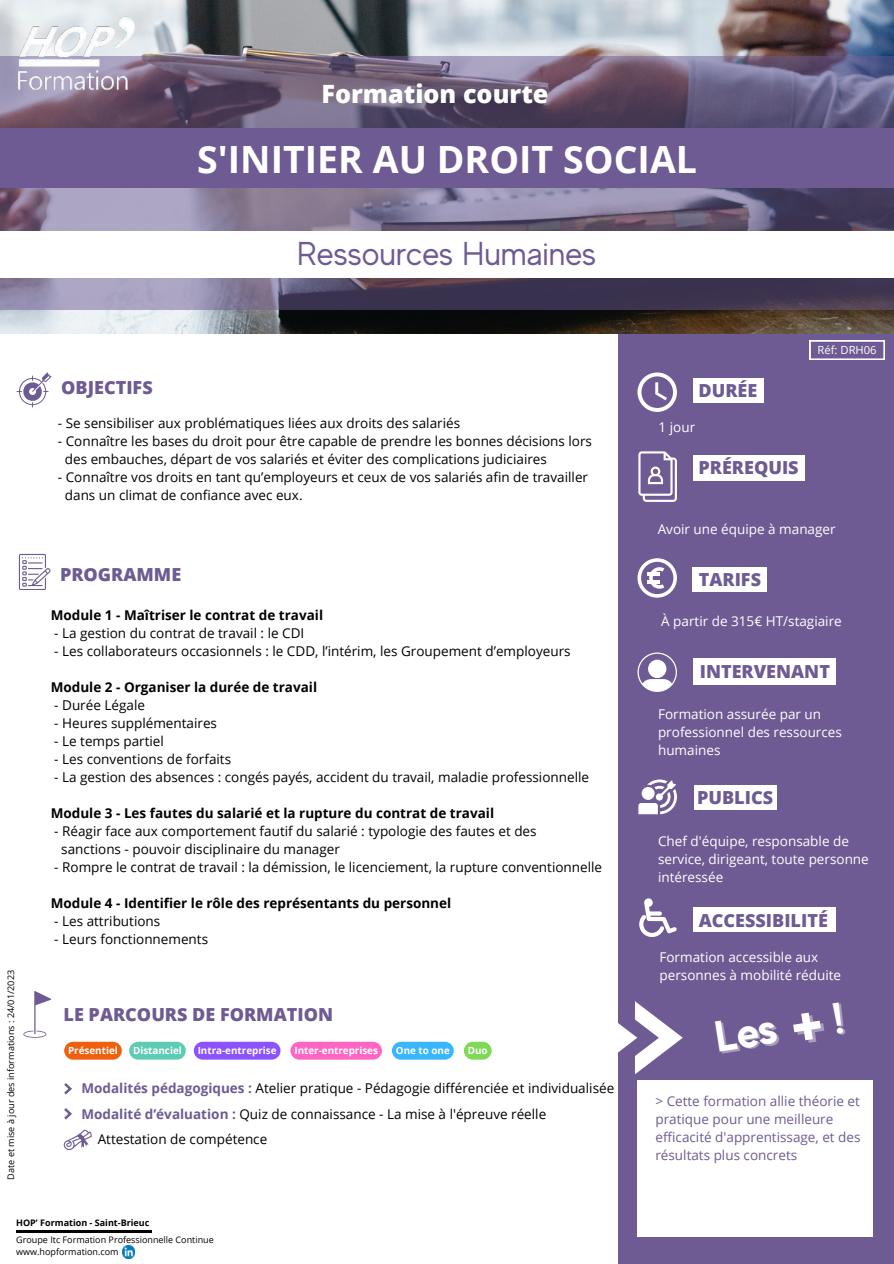
<style>
.page{position:relative;width:894px;height:1264px;background:#fff}
.page>*{position:absolute;margin:0;border:0;box-sizing:border-box;transform-origin:0 0}
.t1{font:700 37.5px "Open Sans";color:#fff}
.t2{font:33px "MADE Evolve Sans";color:#6e5b93}
.t3{font:800 25.2px "Open Sans";color:#fff}
.t4{font:800 18px "Open Sans";color:#6e5b93}
.t5{font:13.5px/18px "Open Sans";color:#000}
.t6{font:13.5px/18px "Open Sans";color:#fff}
.t7{font:700 13.5px "Open Sans";color:#000}
.t8{font:13.5px/18px "Open Sans";color:#6e5b93}
.t9{font:11.25px "Open Sans";color:#fff}
.t10{font:700 9.9px "Open Sans";color:#fff}
.t11{font:9.15px "Open Sans";color:#000}
.t12{font:9px/12px "Open Sans";color:#000}
.t13{font:700 9px "Open Sans";color:#000}
.s1{font-weight:700;color:#6e5b93}
</style>
<div class="page">
<div style="left:618px;top:198px;width:275px;height:1065px;background:#6e5b93"></div>
<img style="left:0;top:0;width:893px;height:333px">
<svg style="left:0;top:57px;width:893px;height:253px;background:#6c617d"></svg>
<div style="left:0;top:128px;width:893px;height:60px;background:#6e5b93"></div>
<div style="left:0;top:231px;width:893px;height:47px;background:#fff"></div>
<svg style="left:637px;top:372px;width:39px;height:40px"></svg>
<div style="left:692px;top:378px;width:71px;height:25px;background:#fff"></div>
<svg style="left:637px;top:558px;width:39px;height:39px"></svg>
<svg style="left:647px;top:579px;width:12px;height:4px"></svg>
<hr style="left:647px;top:572px;width:12px;height:4px;background:#fff">
<div style="left:692px;top:567px;width:74px;height:24px;background:#fff"></div>
<svg style="left:638px;top:451px;width:38px;height:51px"></svg>
<div style="left:692px;top:454px;width:112px;height:26px;background:#fff"></div>
<svg style="left:17px;top:372px;width:34px;height:35px"></svg>
<svg style="left:19px;top:554px;width:31px;height:36px"></svg>
<svg style="left:23px;top:991px;width:28px;height:46px"></svg>
<svg style="left:809px;top:340px;width:74px;height:19px"></svg>
<svg style="left:637px;top:652px;width:39px;height:40px"></svg>
<div style="left:693px;top:784px;width:83px;height:25px;background:#fff"></div>
<svg style="left:639px;top:898px;width:37px;height:38px"></svg>
<div style="left:693px;top:907px;width:142px;height:24px;background:#fff"></div>
<svg style="left:618px;top:1001px;width:64px;height:73px"></svg>
<div style="left:637px;top:1080px;width:236px;height:157px;background:#fff"></div>
<svg style="left:638px;top:779px;width:38px;height:35px"></svg>
<svg style="left:122px;top:1245px;width:12px;height:13px"></svg>
<div style="left:693px;top:658px;width:142px;height:26px;background:#fff"></div>
<img style="left:0;top:0;width:155px;height:115px">
<hr style="left:16px;top:1230px;width:135px;height:2px;background:#000">
<svg style="left:64px;top:1129px;width:28px;height:20px"></svg>
<svg style="left:64px;top:1083px;width:8px;height:11px"></svg>
<svg style="left:64px;top:1108px;width:8px;height:11px"></svg>
<div style="left:64px;top:1041px;width:58px;height:18px;background:#ef5f0d;border-radius:9px"></div>
<div style="left:464px;top:1041px;width:27px;height:18px;background:#7ed957;border-radius:9px"></div>
<div style="left:129px;top:1041px;width:57px;height:18px;background:#5dccb2;border-radius:9px"></div>
<div style="left:290px;top:1041px;width:92px;height:18px;background:#ff66c4;border-radius:9px"></div>
<div style="left:194px;top:1041px;width:86px;height:18px;background:#8c52ff;border-radius:9px"></div>
<div style="left:392px;top:1041px;width:61px;height:18px;background:#38b6ff;border-radius:9px"></div>
<h3 class="t3" style="left:321px;top:74px;width:228px">Formation courte</h3>
<h1 class="t1" style="left:197px;top:132px;width:501px">S'INITIER AU DROIT SOCIAL</h1>
<h3 class="t4" style="left:61px;top:374px;width:93px">OBJECTIFS</h3>
<h2 class="t2" style="left:297px;top:233px;width:300px">Ressources Humaines</h2>
<p class="t5" style="left:58px;top:414px;width:403px">- Se sensibiliser aux problématiques liées aux droits des salariés</p>
<p class="t5" style="left:65px;top:432px;width:528px;text-indent:-7px">- Connaître les bases du droit pour être capable de prendre les bonnes décisions lors des embauches, départ de vos salariés et éviter des complications judiciaires</p>
<p class="t5" style="left:65px;top:468px;width:524px;text-indent:-7px">- Connaître vos droits en tant qu’employeurs et ceux de vos salariés afin de travailler dans un climat de confiance avec eux.</p>
<h3 class="t4" style="left:60px;top:560px;width:123px">PROGRAMME</h3>
<p class="t11" style="left:4px;top:1179px;width:211px;rotate:-90deg">Date et mise à jour des informations : 24/01/2023</p>
<p class="t7" style="left:51px;top:606px;width:274px">Module 1 - Maîtriser le contrat de travail</p>
<p class="t5" style="left:54px;top:624px;width:251px">- La gestion du contrat de travail : le CDI</p>
<p class="t5" style="left:54px;top:642px;width:517px">- Les collaborateurs occasionnels : le CDD, l’intérim, les Groupement d’employeurs</p>
<p class="t7" style="left:51px;top:678px;width:268px">Module 2 - Organiser la durée de travail</p>
<p class="t5" style="left:54px;top:696px;width:92px">- Durée Légale</p>
<p class="t5" style="left:54px;top:714px;width:164px">- Heures supplémentaires</p>
<p class="t5" style="left:54px;top:732px;width:111px">- Le temps partiel</p>
<p class="t5" style="left:54px;top:750px;width:178px">- Les conventions de forfaits</p>
<p class="t5" style="left:54px;top:768px;width:536px">- La gestion des absences : congés payés, accident du travail, maladie professionnelle</p>
<p class="t7" style="left:51px;top:804px;width:444px">Module 3 - Les fautes du salarié et la rupture du contrat de travail</p>
<p class="t5" style="left:61px;top:822px;width:476px;text-indent:-7px">- Réagir face aux comportement fautif du salarié : typologie des fautes et des sanctions - pouvoir disciplinaire du manager</p>
<p class="t5" style="left:54px;top:858px;width:549px">- Rompre le contrat de travail : la démission, le licenciement, la rupture conventionnelle</p>
<p class="t7" style="left:51px;top:894px;width:402px">Module 4 - Identifier le rôle des représentants du personnel</p>
<p class="t5" style="left:54px;top:912px;width:107px">- Les attributions</p>
<p class="t5" style="left:54px;top:930px;width:155px">- Leurs fonctionnements</p>
<h3 class="t4" style="left:64px;top:1001px;width:271px">LE PARCOURS DE FORMATION</h3>
<p class="t10" style="left:68px;top:1043px;width:51px">Présentiel</p>
<p class="t10" style="left:133px;top:1043px;width:50px">Distanciel</p>
<p class="t10" style="left:198px;top:1043px;width:80px">Intra-entreprise</p>
<p class="t10" style="left:294px;top:1043px;width:85px">Inter-entreprises</p>
<p class="t10" style="left:396px;top:1043px;width:55px">One to one</p>
<p class="t10" style="left:467px;top:1043px;width:21px">Duo</p>
<p class="t5" style="left:81px;top:1078px;width:534px"><span class="s1">Modalités pédagogiques :</span> Atelier pratique - Pédagogie différenciée et individualisée</p>
<p class="t5" style="left:81px;top:1104px;width:466px"><span class="s1">Modalité d’évaluation :</span> Quiz de connaissance - La mise à l'épreuve réelle</p>
<p class="t5" style="left:98px;top:1130px;width:171px">Attestation de compétence</p>
<p class="t13" style="left:16px;top:1216px;width:135px">HOP’ Formation - Saint-Brieuc</p>
<p class="t12" style="left:16px;top:1233px;width:199px">Groupe Itc Formation Professionnelle Continue www.hopformation.com</p>
<h3 class="t4" style="left:698px;top:377px;width:60px">DURÉE</h3>
<p class="t6" style="left:658px;top:418px;width:38px">1 jour</p>
<h3 class="t4" style="left:698px;top:454px;width:102px">PRÉREQUIS</h3>
<p class="t9" style="left:817px;top:342px;width:61px">Réf: DRH06</p>
<p class="t6" style="left:657px;top:520px;width:179px">Avoir une équipe à manager</p>
<h3 class="t4" style="left:698px;top:566px;width:64px">TARIFS</h3>
<p class="t6" style="left:661px;top:611px;width:182px">À partir de 315€ HT/stagiaire</p>
<h3 class="t4" style="left:699px;top:657px;width:132px">INTERVENANT</h3>
<p class="t6" style="left:657px;top:704px;width:185px">Formation assurée par un professionnel des ressources humaines</p>
<h3 class="t4" style="left:697px;top:783px;width:77px">PUBLICS</h3>
<p class="t6" style="left:657px;top:831px;width:212px">Chef d'équipe, responsable de service, dirigeant, toute personne intéressée</p>
<h3 class="t4" style="left:698px;top:906px;width:131px">ACCESSIBILITÉ</h3>
<p class="t6" style="left:659px;top:947px;width:183px">Formation accessible aux personnes à mobilité réduite</p>
<p class="t8" style="left:655px;top:1091px;width:206px">&gt; Cette formation allie théorie et pratique pour une meilleure efficacité d'apprentissage, et des résultats plus concrets</p>
</div>
